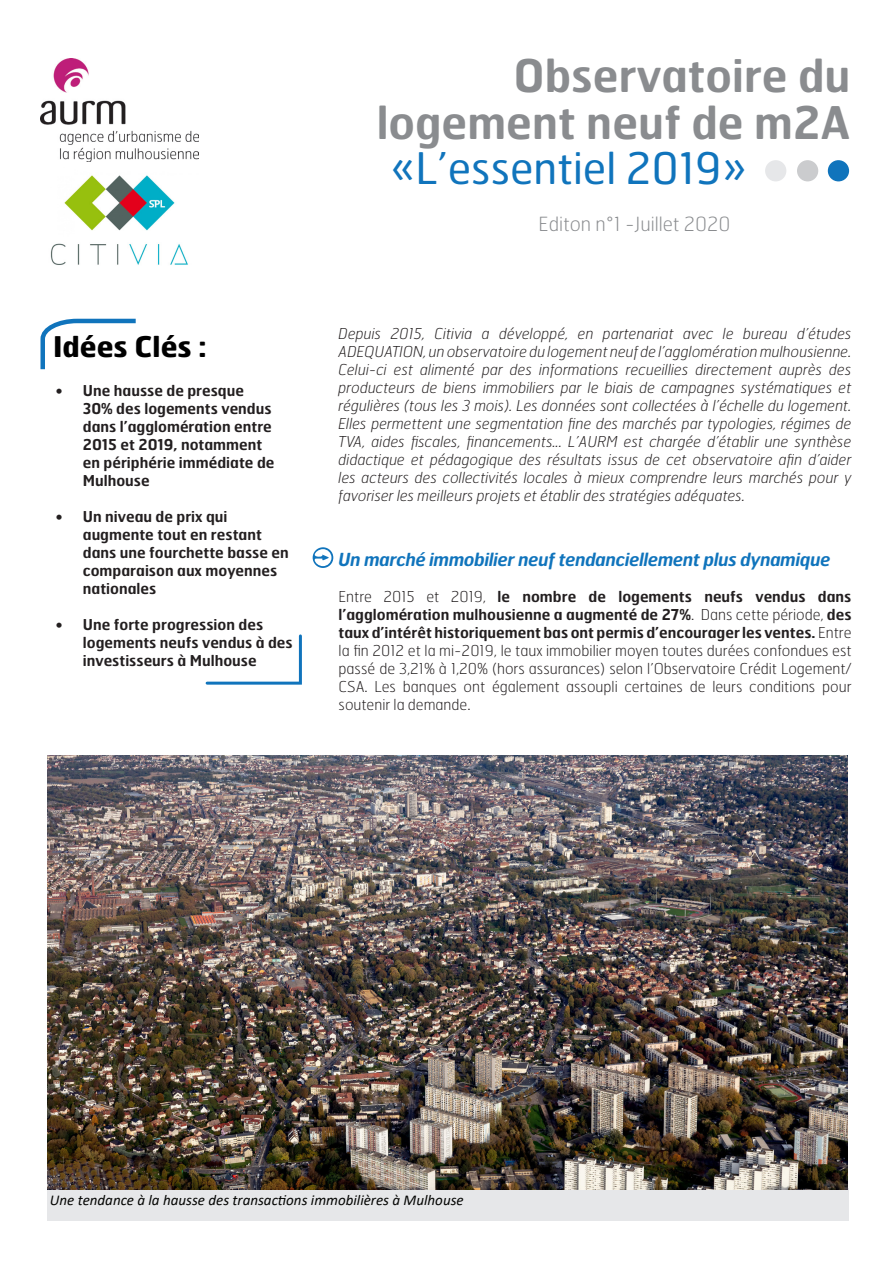
<style>
.page{position:relative;width:893px;height:1263px;background:#fff}
.page>*{position:absolute;margin:0;border:0;box-sizing:border-box;transform-origin:0 0}
.t1{font:600 45px "Hermes FB";color:#8a8c8f}
.t2{font:43.5px "Hermes FB";color:#1074bc}
.t3{font:700 28.5px "Hermes FB";color:#000}
.t4{font:100 19.5px "Hermes FB";color:#8a8c8f}
._04__Titre_intermédi{font:italic 600 18px "Hermes FB";letter-spacing:-.02em;color:#1074bc}
._04__Titre_intermédi-2{font:italic 100 15px/18px "Hermes FB";color:#231f20;text-align:justify}
._04__Titre_intermédi-3{font:100 15px/18px "Hermes FB";color:#231f20;text-align:justify}
.t5{font:600 15px/18px "Hermes FB";color:#231f20}
._05__Texte_général_e{font:italic 15px "Calibri";color:#040503}
.s1{font-weight:600}
</style>
<div class="page">
<div style="left:47px;top:1188px;width:801px;height:32px;background:#e6e7e9"></div>
<div style="left:765px;top:160px;width:21px;height:21px;background:#e6e7e9;border-radius:50%"></div>
<div style="left:797px;top:160px;width:21px;height:21px;background:#cbccce;border-radius:50%"></div>
<div style="left:828px;top:160px;width:21px;height:21px;background:#1074bc;border-radius:50%"></div>
<img style="left:50px;top:175px;width:138px;height:90px">
<img style="left:48px;top:756px;width:800px;height:433px">
<svg style="left:40px;top:318px;width:96px;height:52px"></svg>
<svg style="left:205px;top:634px;width:97px;height:51px"></svg>
<svg style="left:313px;top:547px;width:20px;height:21px"></svg>
<img style="left:40px;top:59px;width:158px;height:102px">
<p class="t1" style="left:513px;top:47px;width:339px">Observatoire du</p>
<p class="t1" style="left:377px;top:93px;width:475px">logement neuf de m2A</p>
<p class="t2" style="left:392px;top:141px;width:356px">«L’essentiel 2019»</p>
<p class="t4" style="left:539px;top:212px;width:193px">Editon n°1 -Juillet 2020</p>
<p class="t3" style="left:53px;top:328px;width:155px">Idées Clés :</p>
<p class="_04__Titre_intermédi-2" style="left:339px;top:324px;width:514px">Depuis 2015, Citivia a développé, en partenariat avec le bureau d’études ADEQUATION, un observatoire du logement neuf de l’agglomération mulhousienne.<br>Celui-ci est alimenté par des informations recueillies directement auprès des producteurs de biens immobiliers par le biais de campagnes systématiques et régulières (tous les 3 mois). Les données sont collectées à l’échelle du logement.<br>Elles permettent une segmentation fine des marchés par typologies, régimes de TVA, aides fiscales, financements... L’AURM est chargée d’établir une synthèse didactique et pédagogique des résultats issus de cet observatoire afin d’aider les acteurs des collectivités locales à mieux comprendre leurs marchés pour y favoriser les meilleurs projets et établir des stratégies adéquates.</p>
<p class="t5" style="left:83px;top:381px;width:193px;text-indent:-27px">• Une hausse de presque<br>30% des logements vendus dans l’agglomération entre<br>2015 et 2019, notamment en périphérie immédiate de<br>Mulhouse</p>
<p class="t5" style="left:83px;top:507px;width:207px;text-indent:-27px">• Un niveau de prix qui augmente tout en restant dans une fourchette basse en comparaison aux moyennes nationales</p>
<p class="t5" style="left:83px;top:615px;width:211px;text-indent:-27px">• Une forte progression des logements neufs vendus à des investisseurs à Mulhouse</p>
<p class="_04__Titre_intermédi" style="left:339px;top:547px;width:494px">Un marché immobilier neuf tendanciellement plus dynamique</p>
<p class="_04__Titre_intermédi-3" style="left:339px;top:587px;width:514px">Entre 2015 et 2019, <span class="s1">le nombre de logements neufs vendus dans l’agglomération mulhousienne a augmenté de 27%</span>. Dans cette période, <span class="s1">des taux d’intérêt historiquement bas ont permis d’encourager les ventes.</span> Entre la fin 2012 et la mi-2019, le taux immobilier moyen toutes durées confondues est passé de 3,21% à 1,20% (hors assurances) selon l’Observatoire Crédit Logement/ CSA. Les banques ont également assoupli certaines de leurs conditions pour soutenir la demande.</p>
<p class="_05__Texte_général_e" style="left:50px;top:1189px;width:415px">Une tendance à la hausse des transactions immobilières à Mulhouse</p>
</div>
